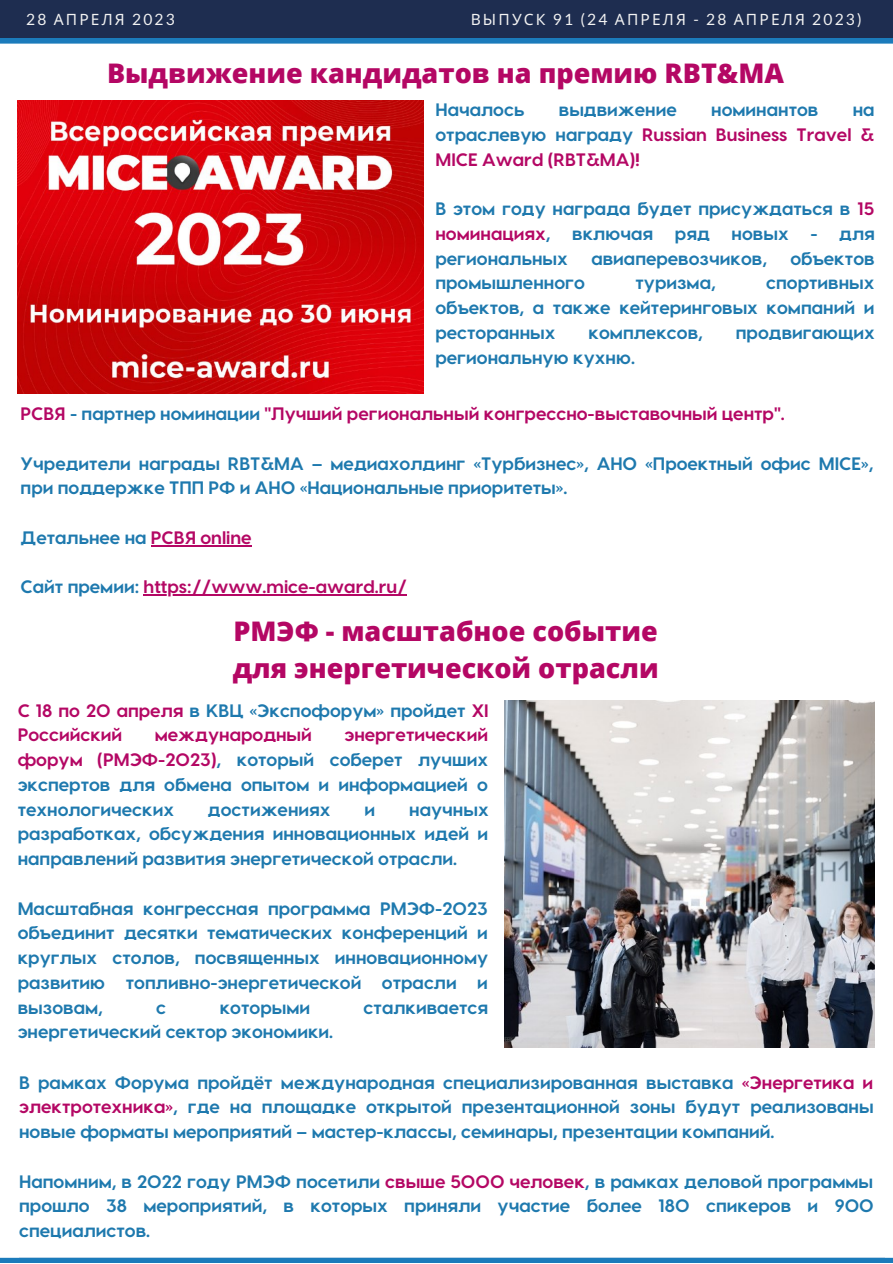
<style>
.page{position:relative;width:893px;height:1264px;background:#fff}
.page>*{position:absolute;margin:0;border:0;box-sizing:border-box;transform-origin:0 0}
.t1{font:800 27px/37px "Open Sans";color:#b40764}
.t2{font:700 18px/24.8px "Visby CF";color:#1e79ae;text-align:justify}
.t3{font:700 18px/24.8px "Visby CF";color:#b40764;text-align:justify}
.t4{font:15.6px "Noto Sans";letter-spacing:.14em;color:#f2f2f2}
.t5{font:15.6px "Lato";letter-spacing:.14em;color:#f2f2f2}
.s1{font-family:"Noto Sans"}
.s2{font-family:"Lato"}
.s3{color:#1e79ae}
.s4{color:#b40764}
</style>
<div class="page">
<div style="left:0;top:0;width:892px;height:38px;background:#1e2d50"></div>
<div style="left:0;top:1257px;width:892px;height:5px;background:#1b7bbb"></div>
<div style="left:0;top:38px;width:892px;height:6px;background:#1b7bbb"></div>
<img style="left:18px;top:100px;width:405px;height:293px">
<img style="left:504px;top:700px;width:370px;height:347px">
<hr style="left:151px;top:545px;width:100px;height:1px;background:#b40764">
<hr style="left:143px;top:594px;width:264px;height:1px;background:#b40764">
<p class="t5" style="left:26px;top:10px;width:150px">28 <span class="s1">АПРЕЛЯ</span> 2023</p>
<p class="t4" style="left:470px;top:8px;width:392px">ВЫПУСК <span class="s2">91 (24</span> АПРЕЛЯ <span class="s2">- 28</span> АПРЕЛЯ <span class="s2">2023)</span></p>
<h1 class="t1" style="left:107px;top:54px;width:678px">Выдвижение кандидатов на премию RBT&amp;MA</h1>
<p class="t2" style="left:435px;top:96px;width:90px">Началось</p>
<p class="t2" style="left:558px;top:96px;width:119px">выдвижение</p>
<p class="t2" style="left:711px;top:96px;width:109px">номинантов</p>
<p class="t3" style="left:435px;top:96px;width:440px;text-indent:417px"><span class="s3">на отраслевую награду</span> Russian Business Travel &amp; MICE Award (RBT&amp;MA)!</p>
<p class="t2" style="left:435px;top:195px;width:441px">В этом году награда будет присуждаться в <span class="s4">15 номинациях</span>, включая ряд новых - для региональных</p>
<p class="t2" style="left:591px;top:245px;width:177px">авиаперевозчиков,</p>
<p class="t2" style="left:790px;top:245px;width:86px">объектов</p>
<p class="t2" style="left:435px;top:270px;width:440px;text-indent:331px">спортивных объектов, а также кейтеринговых компаний и ресторанных</p>
<p class="t2" style="left:435px;top:270px;width:151px">промышленного</p>
<p class="t2" style="left:635px;top:270px;width:82px">туризма,</p>
<p class="t2" style="left:588px;top:319px;width:116px">комплексов,</p>
<p class="t2" style="left:735px;top:319px;width:141px">продвигающих</p>
<p class="t2" style="left:435px;top:344px;width:201px">региональную кухню.</p>
<p class="t3" style="left:21px;top:400px;width:765px">РСВЯ <span class="s3">- партнер номинации</span> "Лучший региональный конгрессно-выставочный центр".</p>
<p class="t2" style="left:21px;top:450px;width:854px">Учредители награды RBT&amp;MA – медиахолдинг «Турбизнес», АНО «Проектный офис МICE», при поддержке ТПП РФ и АНО «Национальные приоритеты».</p>
<p class="t2" style="left:21px;top:524px;width:232px">Детальнее на <span class="s4">РСВЯ online</span></p>
<p class="t3" style="left:21px;top:573px;width:388px"><span class="s3">Сайт премии:</span> https://www.mice-award.ru/</p>
<h1 class="t1" style="left:233px;top:611px;width:427px">РМЭФ - масштабное событие для энергетической отрасли</h1>
<p class="t3" style="left:18px;top:697px;width:472px">С 18 по 20 апреля <span class="s3">в КВЦ «Экспофорум» пройдет</span> XI<br>Российский</p>
<p class="t2" style="left:18px;top:721px;width:472px;text-indent:327px"><span class="s4">энергетический форум (РМЭФ-2023)</span>, который соберет лучших экспертов для обмена опытом и информацией о технологических</p>
<p class="t3" style="left:155px;top:721px;width:159px">международный</p>
<p class="t2" style="left:18px;top:795px;width:472px;text-indent:391px">научных разработках, обсуждения инновационных идей и направлений развития энергетической отрасли.</p>
<p class="t2" style="left:18px;top:894px;width:472px">Масштабная конгрессная программа РМЭФ-2023 объединит десятки тематических конференций и круглых столов, посвященных инновационному развитию топливно-энергетической отрасли и вызовам,</p>
<p class="t2" style="left:208px;top:795px;width:124px">достижениях</p>
<p class="t2" style="left:364px;top:795px;width:12px">и</p>
<p class="t2" style="left:156px;top:993px;width:11px">с</p>
<p class="t2" style="left:220px;top:993px;width:92px">которыми</p>
<p class="t2" style="left:363px;top:993px;width:126px">сталкивается</p>
<p class="t2" style="left:18px;top:1018px;width:317px">энергетический сектор экономики.</p>
<p class="t2" style="left:19px;top:1068px;width:856px">В рамках Форума пройдёт международная специализированная выставка <span class="s4">«Энергетика и электротехника»</span>, где на площадке открытой презентационной зоны будут реализованы новые форматы мероприятий – мастер-классы, семинары, презентации компаний.</p>
<p class="t2" style="left:19px;top:1167px;width:856px">Напомним, в 2022 году РМЭФ посетили <span class="s4">свыше 5000 человек</span>, в рамках деловой программы прошло 38 мероприятий, в которых приняли участие более 180 спикеров и 900 специалистов.</p>
</div>
